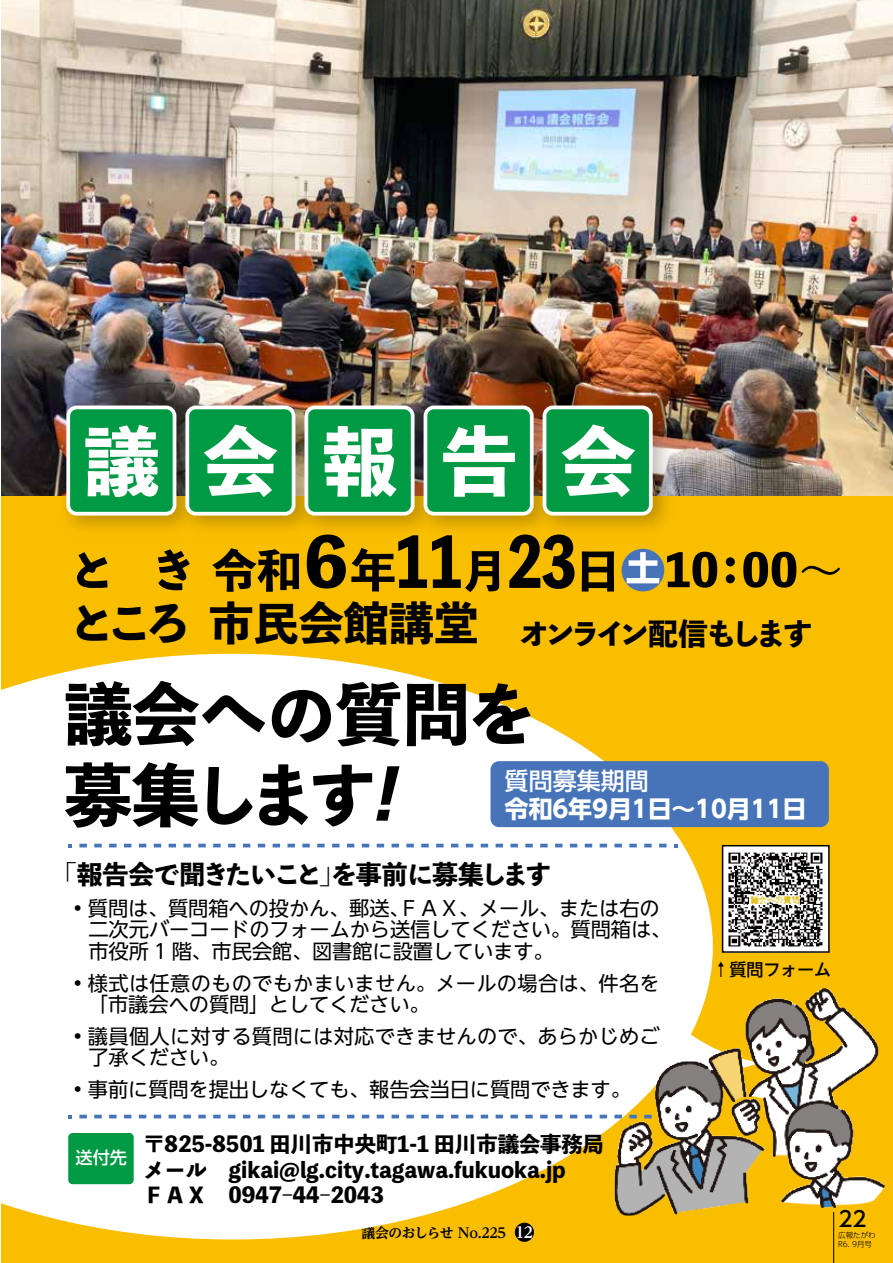
<style>
.page{position:relative;width:893px;height:1263px;background:#fff}
.page>*{position:absolute;margin:0;border:0;box-sizing:border-box;transform-origin:0 0}
.t1{font:800 75px "Toppan Bunkyu Midashi Gothic Std N";letter-spacing:.59em;color:#fff}
.t2{font:800 67.65px "Toppan Bunkyu Midashi Gothic Std N";color:#000}
.t3{font:800 45px "Toppan Bunkyu Midashi Gothic Std N";color:#000}
.t4{font:800 30px "Toppan Bunkyu Midashi Gothic Std N";letter-spacing:-.145em;color:#000}
.t5{font:800 25.8px "Toppan Bunkyu Midashi Gothic Std N";letter-spacing:-.035em;color:#000}
.t6{font:700 24px "UD Shin Go NT Pro";color:#fff}
.t7{font:500 24px "UD Shin Go NT Pro";color:#fff}
.t8{font:800 21.3px "Toppan Bunkyu Midashi Gothic Std N";color:#000}
.t9{font:500 21.3px "UD Shin Go NT Pro";color:#000}
.t10{font:20.25px/21.3px "UD Shin Go NT Pro";letter-spacing:-.005em;color:#000}
.t11{font:500 17.1px "UD Shin Go NT Pro";letter-spacing:-.005em;color:#000}
.t12{font:500 17.1px "UD Shin Go NT Pro";color:#fff}
.t13{font:700 expanded 15px "UD Reimin Pro";color:#fff}
.t14{font:700 expanded 13.8px "UD Reimin Pro";letter-spacing:-.035em;color:#000}
.t15{font:300 7.5px/8.6px "UD Shin Go Pro";color:#000}
.s1{font-family:"UD Shin Go NT Pro";font-weight:700}
</style>
<div class="page">
<img style="left:1px;top:0;width:892px;height:497px">
<div style="left:1px;top:497px;width:892px;height:766px;background:#fabe00"></div>
<svg style="left:515px;top:1223px;width:19px;height:19px"></svg>
<svg style="left:1px;top:654px;width:712px;height:585px;background:#fef6e0"></svg>
<img style="left:49px;top:388px;width:120px;height:141px">
<div style="left:68px;top:407px;width:107px;height:107px;background:#094;border-radius:9px"></div>
<div style="left:66px;top:405px;width:110px;height:111px;border:4px solid #fff;border-radius:9px"></div>
<img style="left:169px;top:388px;width:119px;height:141px">
<div style="left:187px;top:407px;width:107px;height:107px;background:#094;border-radius:9px"></div>
<div style="left:185px;top:405px;width:110px;height:111px;border:4px solid #fff;border-radius:9px"></div>
<img style="left:288px;top:388px;width:118px;height:141px">
<div style="left:306px;top:407px;width:107px;height:107px;background:#094;border-radius:9px"></div>
<div style="left:304px;top:405px;width:111px;height:111px;border:4px solid #fff;border-radius:9px"></div>
<img style="left:406px;top:388px;width:120px;height:141px">
<div style="left:425px;top:407px;width:107px;height:107px;background:#094;border-radius:9px"></div>
<div style="left:424px;top:405px;width:110px;height:111px;border:4px solid #fff;border-radius:9px"></div>
<img style="left:526px;top:388px;width:156px;height:141px">
<div style="left:544px;top:407px;width:107px;height:107px;background:#094;border-radius:9px"></div>
<div style="left:543px;top:405px;width:110px;height:111px;border:4px solid #fff;border-radius:9px"></div>
<div style="left:490px;top:761px;width:339px;height:66px;background:#4774b9;border-radius:9px"></div>
<svg style="left:77px;top:552px;width:30px;height:36px"></svg>
<svg style="left:158px;top:549px;width:32px;height:41px"></svg>
<svg style="left:212px;top:548px;width:87px;height:44px"></svg>
<svg style="left:307px;top:534px;width:192px;height:58px"></svg>
<svg style="left:509px;top:534px;width:65px;height:55px"></svg>
<svg style="left:582px;top:551px;width:32px;height:40px"></svg>
<svg style="left:726px;top:557px;width:9px;height:26px"></svg>
<svg style="left:743px;top:552px;width:97px;height:36px"></svg>
<svg style="left:68px;top:844px;width:4px;height:3px"></svg>
<svg style="left:79px;top:844px;width:8px;height:3px"></svg>
<svg style="left:94px;top:844px;width:8px;height:3px"></svg>
<svg style="left:109px;top:844px;width:8px;height:3px"></svg>
<svg style="left:124px;top:844px;width:7px;height:3px"></svg>
<svg style="left:139px;top:844px;width:7px;height:3px"></svg>
<svg style="left:154px;top:844px;width:7px;height:3px"></svg>
<svg style="left:169px;top:844px;width:7px;height:3px"></svg>
<svg style="left:183px;top:844px;width:8px;height:3px"></svg>
<svg style="left:198px;top:844px;width:8px;height:3px"></svg>
<svg style="left:213px;top:844px;width:8px;height:3px"></svg>
<svg style="left:228px;top:844px;width:7px;height:3px"></svg>
<svg style="left:243px;top:844px;width:7px;height:3px"></svg>
<svg style="left:258px;top:844px;width:7px;height:3px"></svg>
<svg style="left:273px;top:844px;width:7px;height:3px"></svg>
<svg style="left:287px;top:844px;width:8px;height:3px"></svg>
<svg style="left:302px;top:844px;width:8px;height:3px"></svg>
<svg style="left:317px;top:844px;width:8px;height:3px"></svg>
<svg style="left:332px;top:844px;width:8px;height:3px"></svg>
<svg style="left:347px;top:844px;width:7px;height:3px"></svg>
<svg style="left:362px;top:844px;width:7px;height:3px"></svg>
<svg style="left:377px;top:844px;width:7px;height:3px"></svg>
<svg style="left:392px;top:844px;width:7px;height:3px"></svg>
<svg style="left:406px;top:844px;width:8px;height:3px"></svg>
<svg style="left:421px;top:844px;width:8px;height:3px"></svg>
<svg style="left:436px;top:844px;width:8px;height:3px"></svg>
<svg style="left:451px;top:844px;width:7px;height:3px"></svg>
<svg style="left:466px;top:844px;width:7px;height:3px"></svg>
<svg style="left:481px;top:844px;width:7px;height:3px"></svg>
<svg style="left:496px;top:844px;width:7px;height:3px"></svg>
<svg style="left:510px;top:844px;width:8px;height:3px"></svg>
<svg style="left:525px;top:844px;width:8px;height:3px"></svg>
<svg style="left:540px;top:844px;width:8px;height:3px"></svg>
<svg style="left:555px;top:844px;width:7px;height:3px"></svg>
<svg style="left:570px;top:844px;width:7px;height:3px"></svg>
<svg style="left:585px;top:844px;width:7px;height:3px"></svg>
<svg style="left:600px;top:844px;width:7px;height:3px"></svg>
<svg style="left:614px;top:844px;width:8px;height:3px"></svg>
<svg style="left:629px;top:844px;width:8px;height:3px"></svg>
<svg style="left:644px;top:844px;width:8px;height:3px"></svg>
<svg style="left:659px;top:844px;width:7px;height:3px"></svg>
<svg style="left:674px;top:844px;width:4px;height:3px"></svg>
<div style="left:582px;top:980px;width:131px;height:113px;background:#fff"></div>
<svg style="left:68px;top:1115px;width:4px;height:3px"></svg>
<svg style="left:79px;top:1115px;width:8px;height:3px"></svg>
<svg style="left:94px;top:1115px;width:8px;height:3px"></svg>
<svg style="left:109px;top:1115px;width:8px;height:3px"></svg>
<svg style="left:124px;top:1115px;width:7px;height:3px"></svg>
<svg style="left:139px;top:1115px;width:7px;height:3px"></svg>
<svg style="left:154px;top:1115px;width:7px;height:3px"></svg>
<svg style="left:169px;top:1115px;width:7px;height:3px"></svg>
<svg style="left:183px;top:1115px;width:8px;height:3px"></svg>
<svg style="left:198px;top:1115px;width:8px;height:3px"></svg>
<svg style="left:213px;top:1115px;width:8px;height:3px"></svg>
<svg style="left:228px;top:1115px;width:7px;height:3px"></svg>
<svg style="left:243px;top:1115px;width:7px;height:3px"></svg>
<svg style="left:258px;top:1115px;width:7px;height:3px"></svg>
<svg style="left:273px;top:1115px;width:7px;height:3px"></svg>
<svg style="left:287px;top:1115px;width:8px;height:3px"></svg>
<svg style="left:302px;top:1115px;width:8px;height:3px"></svg>
<svg style="left:317px;top:1115px;width:8px;height:3px"></svg>
<svg style="left:332px;top:1115px;width:8px;height:3px"></svg>
<svg style="left:347px;top:1115px;width:7px;height:3px"></svg>
<svg style="left:362px;top:1115px;width:7px;height:3px"></svg>
<svg style="left:377px;top:1115px;width:7px;height:3px"></svg>
<svg style="left:392px;top:1115px;width:7px;height:3px"></svg>
<svg style="left:406px;top:1115px;width:8px;height:3px"></svg>
<svg style="left:421px;top:1115px;width:8px;height:3px"></svg>
<svg style="left:436px;top:1115px;width:8px;height:3px"></svg>
<svg style="left:451px;top:1115px;width:7px;height:3px"></svg>
<svg style="left:466px;top:1115px;width:7px;height:3px"></svg>
<svg style="left:481px;top:1115px;width:7px;height:3px"></svg>
<svg style="left:496px;top:1115px;width:7px;height:3px"></svg>
<svg style="left:510px;top:1115px;width:8px;height:3px"></svg>
<svg style="left:525px;top:1115px;width:8px;height:3px"></svg>
<svg style="left:540px;top:1115px;width:8px;height:3px"></svg>
<svg style="left:555px;top:1115px;width:7px;height:3px"></svg>
<svg style="left:570px;top:1115px;width:7px;height:3px"></svg>
<svg style="left:585px;top:1115px;width:7px;height:3px"></svg>
<div style="left:68px;top:1133px;width:66px;height:51px;background:#094;border-radius:4px"></div>
<img style="left:595px;top:988px;width:289px;height:227px">
<svg style="left:622px;top:549px;width:95px;height:42px"></svg>
<img style="left:725px;top:848px;width:102px;height:102px">
<div style="left:722px;top:845px;width:108px;height:108px;border:2px solid #040000"></div>
<hr style="left:833px;top:1212px;width:1px;height:51px;background:#000">
<h1 class="t1" style="left:84px;top:403px;width:553px">議会報告会</h1>
<h3 class="t3" style="left:70px;top:589px;width:410px">ところ市民会館講堂</h3>
<h3 class="t4" style="left:519px;top:610px;width:295px">オンライン配信もします</h3>
<h2 class="t2" style="left:64px;top:662px;width:474px">議会への質問を</h2>
<p class="t7" style="left:505px;top:761px;width:146px">質問募集期間</p>
<h2 class="t2" style="left:64px;top:743px;width:337px">募集します<span class="s1">!</span></h2>
<p class="t6" style="left:568px;top:790px;width:240px">年9月1日～10月11日</p>
<p class="t6" style="left:505px;top:790px;width:50px">令和</p>
<p class="t6" style="left:548px;top:790px;width:26px">６</p>
<p class="t5" style="left:51px;top:854px;width:502px">「報告会で聞きたいことを事前に募集します</p>
<p class="t5" style="left:319px;top:854px;width:27px">」</p>
<p class="t10" style="left:88px;top:897px;width:584px;text-indent:-15px">• 質問は、質問箱への投かん、郵送、<br>二次元バーコードのフォームから送信してください。質問箱は、市役所 1 階、市民会館、図書館に設置しています。</p>
<p class="t10" style="left:88px;top:971px;width:573px;text-indent:-14px">• 様式は任意のものでもかまいません。メールの場合は、件名を「市議会への質問」としてください。</p>
<p class="t10" style="left:88px;top:1025px;width:573px;text-indent:-15px">• 議員個人に対する質問には対応できませんので、あらかじめご了承ください。</p>
<p class="t10" style="left:73px;top:1078px;width:559px">• 事前に質問を提出しなくても、報告会当日に質問できます。</p>
<p class="t10" style="left:399px;top:897px;width:262px">ＦＡＸ、メール、または右の</p>
<p class="t11" style="left:712px;top:956px;width:120px">↑質問フォーム</p>
<p class="t12" style="left:76px;top:1144px;width:53px">送付先</p>
<p class="t8" style="left:143px;top:1128px;width:462px">〒825-8501 田川市中央町1-1 田川市議会事務局</p>
<p class="t8" style="left:143px;top:1153px;width:424px">メール　gikai@lg.city.tagawa.fukuoka j p.</p>
<p class="t8" style="left:229px;top:1179px;width:157px">0947-44-2043</p>
<p class="t8" style="left:143px;top:1179px;width:65px">ＦＡＸ</p>
<p class="t14" style="left:362px;top:1222px;width:146px">議会のおしらせ No.225</p>
<p class="t13" style="left:515px;top:1220px;width:19px">12</p>
<p class="t9" style="left:838px;top:1202px;width:30px">22</p>
<p class="t15" style="left:838px;top:1231px;width:39px">広報たがわ<br>R6. 9月号</p>
</div>
